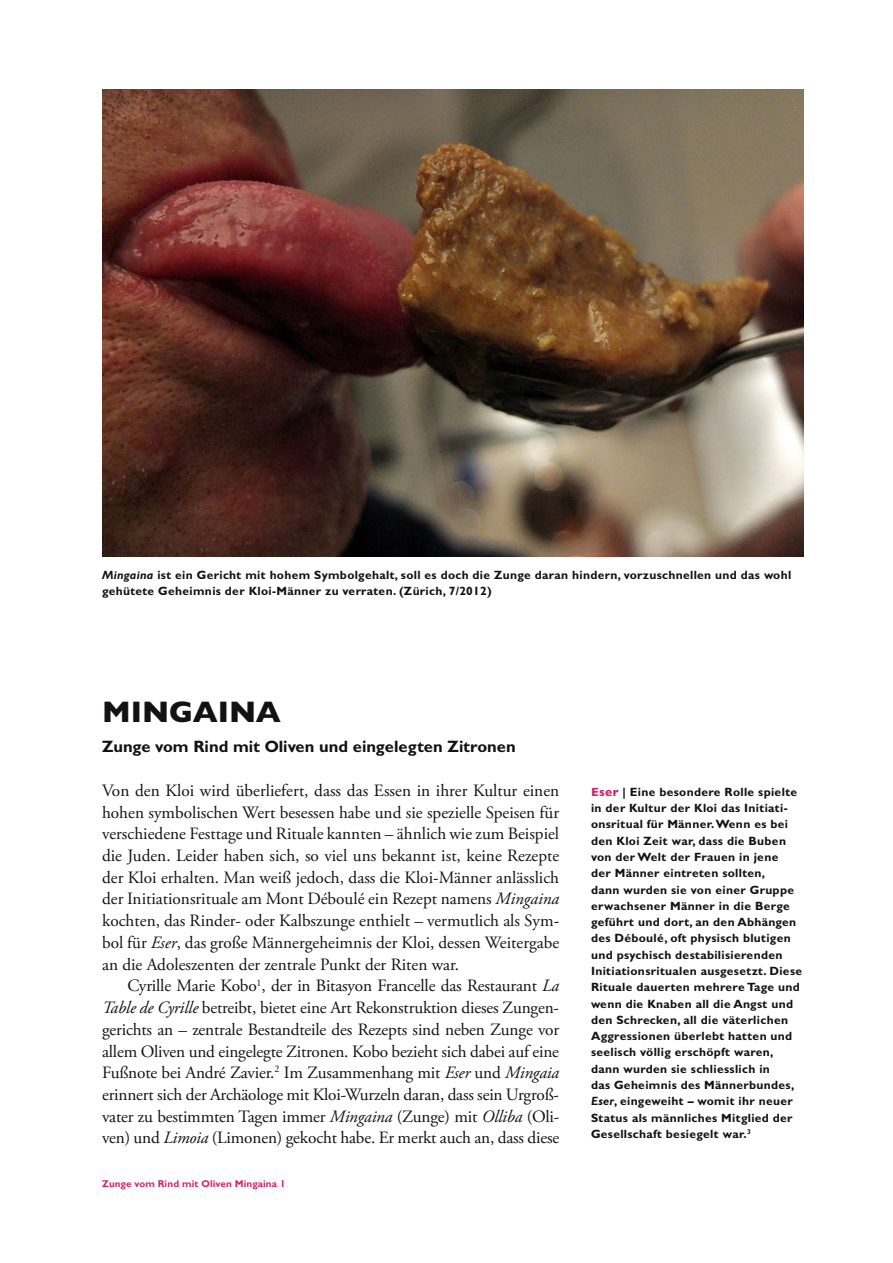
<style>
.page{position:relative;width:893px;height:1263px;background:#fff}
.page>*{position:absolute;margin:0;border:0;box-sizing:border-box;transform-origin:0 0}
.t1{font:800 30px "Gill Sans MT Pro";color:#121212}
.t2{font:17.25px/21.8px "Adobe Garamond Pro";letter-spacing:-.01em;color:#121212;text-align:justify}
.t3{font:700 16.5px "Gill Sans MT Pro";color:#121212}
.t4{font:700 12px/16.4px "Gill Sans MT Pro";letter-spacing:.025em;color:#121212}
.t5{font:700 9.9px "Gill Sans MT Pro";letter-spacing:.01em;color:#d0276a}
.s1{font-style:italic}
.s2{font-weight:800;color:#d0276a}
</style>
<div class="page">
<img style="left:102px;top:89px;width:702px;height:468px">
<p class="t4" style="left:102px;top:566px;width:691px"><span class="s1">Mingaina</span> ist ein Gericht mit hohem Symbolgehalt, soll es doch die Zunge daran hindern, vorzuschnellen und das wohl gehütete Geheimnis der Kloi-Männer zu verraten. (Zürich, 7/2012)</p>
<h1 class="t1" style="left:102px;top:694px;width:180px">MINGAINA</h1>
<p class="t3" style="left:102px;top:737px;width:415px">Zunge vom Rind mit Oliven und eingelegten Zitronen</p>
<p class="t2" style="left:102px;top:780px;width:459px">Von den Kloi wird überliefert, dass das Essen in ihrer Kultur einen hohen symbolischen Wert besessen habe und sie spezielle Speisen für verschiedene Festtage und Rituale kannten – ähnlich wie zum Beispiel die Juden. Leider haben sich, so viel uns bekannt ist, keine Rezepte der Kloi erhalten. Man weiß jedoch, dass die Kloi-Männer anlässlich der Initiationsrituale am Mont Déboulé ein Rezept namens <span class="s1">Mingaina </span>kochten, das Rinder- oder Kalbszunge enthielt – vermutlich als Sym&shy;bol für <span class="s1">Eser</span>, das große Männergeheimnis der Kloi, dessen Weitergabe an die Adoleszenten der zentrale Punkt der Riten war.</p>
<p class="t2" style="left:102px;top:975px;width:459px;text-indent:26px">Cyrille Marie Kobo<sup>1</sup>, der in Bitasyon Francelle das Restaurant <span class="s1">La Table de Cyrille</span> betreibt, bietet eine Art Rekonstruktion dieses Zungen&shy;gerichts an – zentrale Bestandteile des Rezepts sind neben Zunge vor allem Oliven und eingelegte Zitronen. Kobo bezieht sich dabei auf eine Fußnote bei André Zavier.<sup>2</sup> Im Zusammenhang mit <span class="s1">Eser</span> und <span class="s1">Mingaia </span>erinnert sich der Archäologe mit Kloi-Wurzeln daran, dass sein Urgroß&shy;vater zu bestimmten Tagen immer <span class="s1">Mingaina</span> (Zunge) mit <span class="s1">Olliba</span> (Oli&shy;ven) und <span class="s1">Limoia</span> (Limonen) gekocht habe. Er merkt auch an, dass diese</p>
<p class="t5" style="left:102px;top:1177px;width:185px">Zunge vom Rind mit Oliven Mingaina 1</p>
<p class="t4" style="left:591px;top:783px;width:213px"><span class="s2">Eser</span> | Eine besondere Rolle spielte in der Kultur der Kloi das Initiati&shy;onsritual für Männer. Wenn es bei den Kloi Zeit war, dass die Buben von der Welt der Frauen in jene<br>der Männer eintreten sollten,<br>dann wurden sie von einer Gruppe erwachsener Männer in die Berge geführt und dort, an den Abhängen des Déboulé, oft physisch blutigen und psychisch destabilisierenden Initiationsritualen ausgesetzt. Diese Rituale dauerten mehrere Tage und wenn die Knaben all die Angst und den Schrecken, all die väterlichen Aggressionen überlebt hatten und seelisch völlig erschöpft waren, dann wurden sie schliesslich in<br>das Geheimnis des Männerbundes, <span class="s1">Eser</span>, eingeweiht – womit ihr neuer Status als männliches Mitglied der Gesellschaft besiegelt war.<sup>3</sup></p>
</div>
